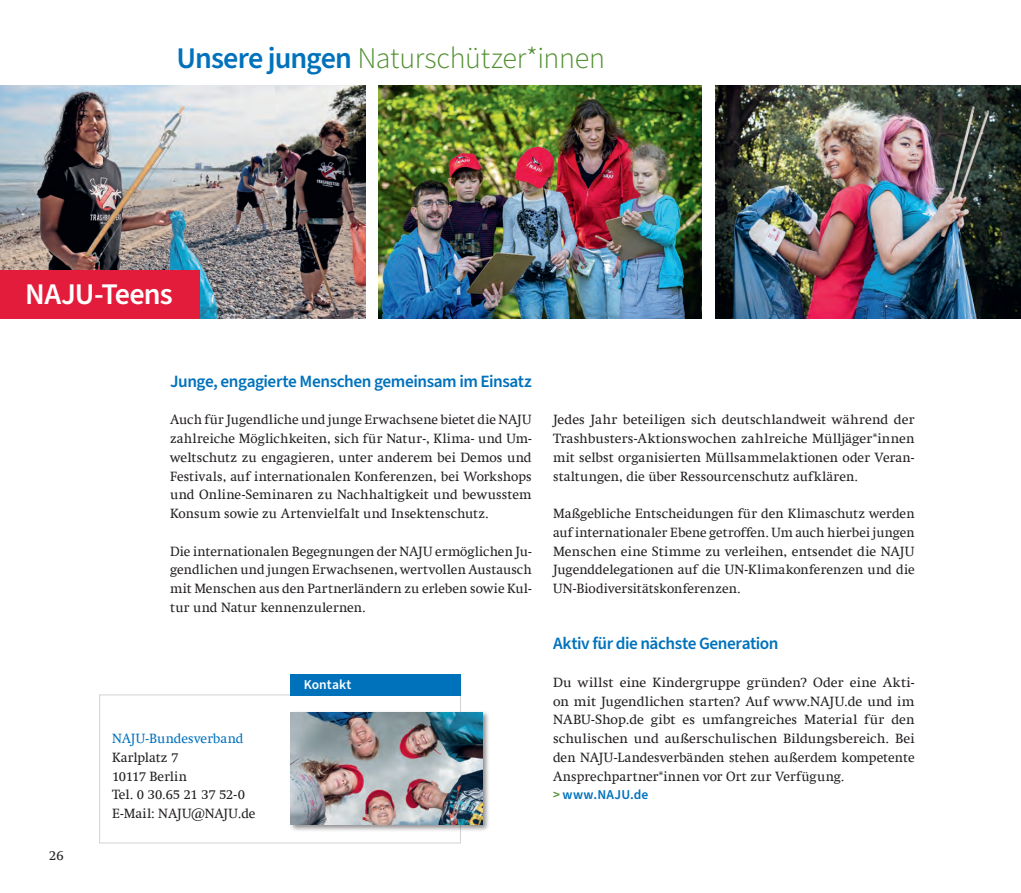
<style>
.page{position:relative;width:1021px;height:893px;background:#fff}
.page>*{position:absolute;margin:0;border:0;box-sizing:border-box;transform-origin:0 0}
.t1{font:300 30px "Source Sans Pro";letter-spacing:-.01em;color:#509030}
.t2{font:600 30px "Source Sans Pro";letter-spacing:-.025em;color:#fff}
.t3{font:600 17.25px "Source Sans Pro";letter-spacing:-.025em;color:#0072bc}
.t4{font:13.5px/18.8px "Swift Com";letter-spacing:.005em;color:#231f20;text-align:justify}
.t5{font:13.5px "Swift Com";color:#0072bc}
.t6{font:600 13.5px "Source Sans Pro";letter-spacing:.025em;color:#0072bc}
.t7{font:600 13.5px "Source Sans Pro";letter-spacing:.01em;color:#fff}
.s1{font-weight:600;color:#0072bc}
.s2{color:#509030}
</style>
<div class="page">
<img style="left:0;top:85px;width:366px;height:234px">
<img style="left:378px;top:85px;width:324px;height:234px">
<img style="left:715px;top:85px;width:305px;height:234px">
<div style="left:99px;top:694px;width:362px;height:149px;background:#fff;border:1px solid #c7c8ca"></div>
<div style="left:289px;top:710px;width:201px;height:122px;background:#231f20;opacity:.5"></div>
<img style="left:291px;top:712px;width:191px;height:113px">
<div style="left:291px;top:674px;width:170px;height:21px;background:#0072bc"></div>
<div style="left:0;top:270px;width:200px;height:49px;background:#e41c3b"></div>
<h1 class="t1" style="left:176px;top:40px;width:430px"><span class="s1">Unsere jungen</span> Naturschützer*innen</h1>
<h1 class="t2" style="left:25px;top:274px;width:149px">NAJU-Teens</h1>
<p class="t4" style="left:49px;top:846px;width:16px">26</p>
<p class="t3" style="left:170px;top:370px;width:363px">Junge, engagierte Menschen gemeinsam im Einsatz</p>
<p class="t4" style="left:170px;top:410px;width:363px">Auch für Jugendliche und junge Erwachsene bietet die NAJU zahlreiche Möglichkeiten, sich für Natur-, Klima- und Um&shy;weltschutz zu engagieren, unter anderem bei Demos und Festivals, auf internationalen Konferenzen, bei Workshops und Online-Seminaren zu Nachhaltigkeit und bewusstem Konsum sowie zu Artenvielfalt und Insektenschutz.</p>
<p class="t4" style="left:170px;top:542px;width:363px">Die internationalen Begegnungen der NAJU ermöglichen Ju&shy;gendlichen und jungen Erwachsenen, wertvollen Austausch mit Menschen aus den Partnerländern zu erleben sowie Kul&shy;tur und Natur kennenzulernen.</p>
<p class="t5" style="left:112px;top:731px;width:133px">NAJU-Bundesverband</p>
<p class="t4" style="left:112px;top:748px;width:145px;text-align:left">Karlplatz 7<br>10117 Berlin<br>Tel. 0 30.65 21 37 52-0<br>E-Mail: NAJU@NAJU.de</p>
<p class="t7" style="left:304px;top:675px;width:49px">Kontakt</p>
<p class="t4" style="left:553px;top:410px;width:363px">Jedes Jahr beteiligen sich deutschlandweit während der Trashbusters-Aktionswochen zahlreiche Mülljäger*innen mit selbst organisierten Müllsammelaktionen oder Veran&shy;staltungen, die über Ressourcenschutz aufklären.</p>
<p class="t4" style="left:553px;top:504px;width:363px">Maßgebliche Entscheidungen für den Klimaschutz werden auf internationaler Ebene getroffen. Um auch hierbei jungen Menschen eine Stimme zu verleihen, entsendet die NAJU Jugenddelegationen auf die UN-Klimakonferenzen und die UN-Biodiversitätskonferenzen.</p>
<p class="t3" style="left:553px;top:632px;width:227px">Aktiv für die nächste Generation</p>
<p class="t4" style="left:553px;top:673px;width:363px">Du willst eine Kindergruppe gründen? Oder eine Akti&shy;on mit Jugendlichen starten? Auf www.NAJU.de und im NABU-Shop.de gibt es umfangreiches Material für den schulischen und außerschulischen Bildungsbereich. Bei den NAJU-Landesverbänden stehen außerdem kompetente Ansprechpartner*innen vor Ort zur Verfügung.</p>
<p class="t6" style="left:553px;top:786px;width:97px"><span class="s2">&gt;</span> www.NAJU.de</p>
</div>
